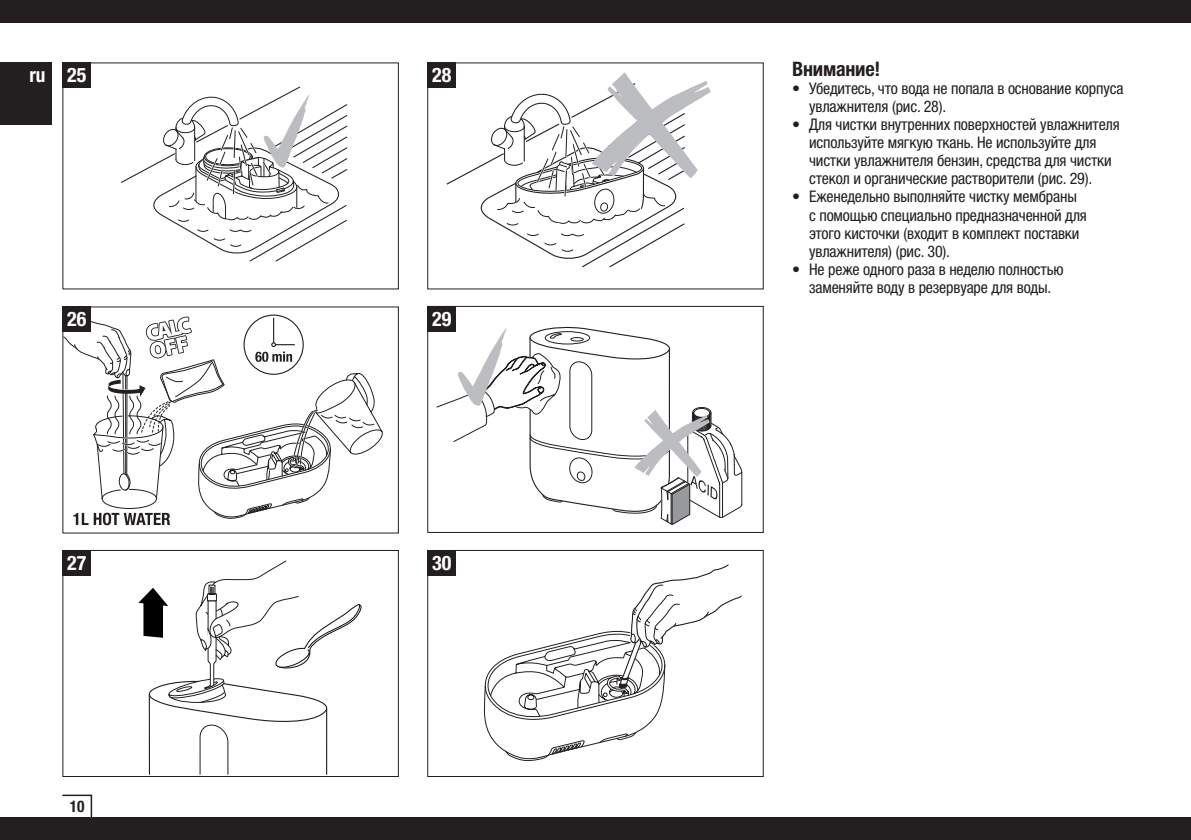
<style>
.page{position:relative;width:1191px;height:840px;background:#fff}
.page>*{position:absolute;margin:0;border:0;box-sizing:border-box;transform-origin:0 0}
.t1{font:700 condensed 20px "Helvetica Neue LTW1 G";color:#fff}
.t2{font:700 condensed 20px "Helvetica Neue LTW1 G";letter-spacing:-.01em;color:#231f20}
.t3{font:700 condensed 20px "Helvetica Neue LTW1 G";color:#fff;scale:.96 1}
.t4{font:condensed 16px/18px "Helvetica Neue LTW1 G";letter-spacing:-.01em;color:#231f20}
.t5{font:700 condensed 16px "Helvetica Neue LTW1 G";color:#231f20;scale:.96 1}
</style>
<div class="page">
<div style="left:0;top:0;width:1191px;height:23px;background:#231f20"></div>
<div style="left:0;top:816px;width:1191px;height:23px;background:#231f20"></div>
<div style="left:0;top:62px;width:51px;height:63px;background:#231f20"></div>
<svg style="left:61px;top:794px;width:32px;height:23px"></svg>
<svg style="left:436px;top:326px;width:307px;height:199px"></svg>
<div style="left:427px;top:306px;width:336px;height:226px;border:1px solid #231f20"></div>
<div style="left:427px;top:306px;width:29px;height:25px;background:#231f20"></div>
<svg style="left:483px;top:564px;width:259px;height:198px"></svg>
<div style="left:427px;top:549px;width:336px;height:227px;border:1px solid #231f20"></div>
<div style="left:427px;top:549px;width:29px;height:26px;background:#231f20"></div>
<svg style="left:138px;top:560px;width:224px;height:214px"></svg>
<div style="left:62px;top:549px;width:337px;height:227px;border:1px solid #231f20"></div>
<div style="left:62px;top:549px;width:29px;height:26px;background:#231f20"></div>
<svg style="left:446px;top:72px;width:265px;height:196px"></svg>
<div style="left:427px;top:62px;width:29px;height:26px;background:#231f20"></div>
<svg style="left:64px;top:314px;width:319px;height:211px"></svg>
<div style="left:62px;top:306px;width:29px;height:26px;background:#231f20"></div>
<svg style="left:121px;top:86px;width:227px;height:176px"></svg>
<div style="left:62px;top:62px;width:29px;height:26px;background:#231f20"></div>
<p class="t3" style="left:29px;top:63px;width:18px">ru</p>
<p class="t1" style="left:67px;top:63px;width:21px">25</p>
<p class="t1" style="left:432px;top:63px;width:21px">28</p>
<p class="t1" style="left:67px;top:307px;width:21px">26</p>
<p class="t1" style="left:432px;top:306px;width:21px">29</p>
<p class="t1" style="left:67px;top:550px;width:21px">27</p>
<p class="t1" style="left:432px;top:550px;width:21px">30</p>
<p class="t5" style="left:70px;top:795px;width:17px">10</p>
<p class="t2" style="left:792px;top:57px;width:90px">Внимание!</p>
<p class="t4" style="left:809px;top:80px;width:316px;text-indent:-17px">• Убедитесь, что вода не попала в основание корпуса увлажнителя (рис. 28).</p>
<p class="t4" style="left:809px;top:116px;width:312px;text-indent:-17px">• Для чистки внутренних поверхностей увлажнителя используйте мягкую ткань. Не используйте для чистки увлажнителя бензин, средства для чистки стекол и органические растворители (рис. 29).</p>
<p class="t4" style="left:809px;top:188px;width:279px;text-indent:-17px">• Еженедельно выполняйте чистку мембраны с помощью специально предназначенной для этого кисточки (входит в комплект поставки увлажнителя) (рис. 30).</p>
<p class="t4" style="left:792px;top:260px;width:273px;text-align:center">• Не реже одного раза в неделю полностью заменяйте воду в резервуаре для воды.</p>
</div>
